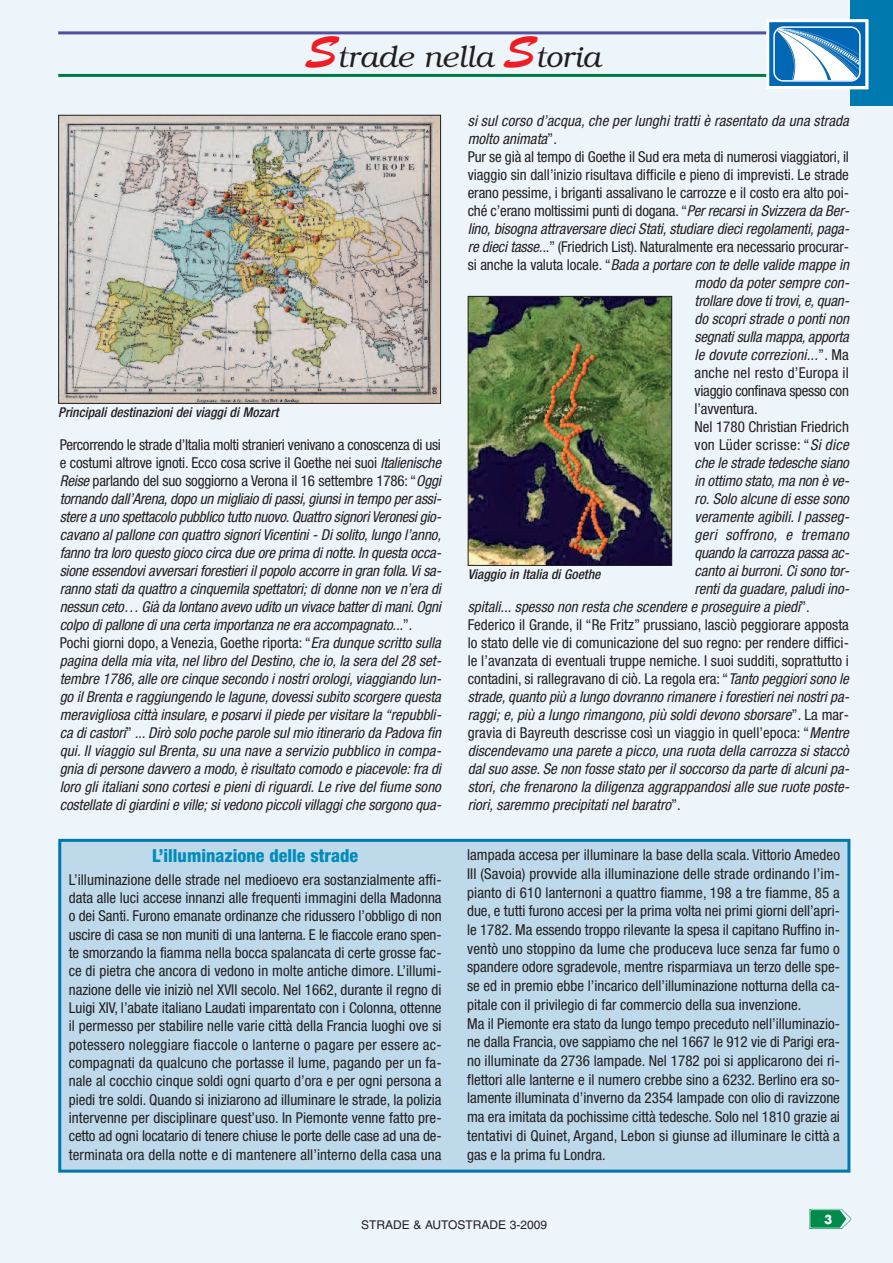
<style>
.page{position:relative;width:893px;height:1263px;background:#edf5fa}
.page>*{position:absolute;margin:0;border:0;box-sizing:border-box;transform-origin:0 0}
.t1{font:italic 300 30px "Bookman";color:#231f20}
.t2{font:800 condensed 18px "Helvetica Neue";color:#008bbb}
.t3{font:condensed 15px/18.8px "Helvetica Neue";color:#231f20;text-align:justify}
.t4{font:italic condensed 15px/18px "Helvetica Neue";letter-spacing:-.005em;color:#231f20}
.t5{font:italic condensed 15px "Helvetica Neue";letter-spacing:.015em;color:#231f20}
.t6{font:condensed 15px "Helvetica Neue";letter-spacing:-.02em;color:#231f20}
.t7{font:italic condensed 15px "Helvetica Neue";letter-spacing:-.025em;color:#231f20}
.t8{font:condensed 15px "Helvetica Neue";letter-spacing:.02em;color:#231f20}
.t9{font:italic condensed 15px "Helvetica Neue";letter-spacing:.025em;color:#231f20}
.t10{font:italic 500 condensed 13.5px "Helvetica Neue";color:#231f20}
.t11{font:12px "Helvetica";color:#231f20}
.t12{font:700 12px "Futura";color:#fff}
.s1{font-family:"Brush Script";font-weight:400;font-style:normal;font-size:45px;color:#ee1d23}
.s2{font-style:normal}
.s3{font-style:italic}
</style>
<div class="page">
<img style="left:810px;top:1209px;width:41px;height:20px">
<hr style="left:58px;top:31px;width:790px;height:3px;background:#504fa1">
<hr style="left:58px;top:74px;width:790px;height:3px;background:#017a47">
<div style="left:850px;top:0;width:43px;height:106px;background:#0079ae"></div>
<div style="left:769px;top:22px;width:96px;height:64px;background:#0166b3"></div>
<div style="left:766px;top:19px;width:102px;height:70px;border:3px solid #fff"></div>
<svg style="left:773px;top:26px;width:88px;height:56px"></svg>
<img style="left:60px;top:117px;width:379px;height:285px">
<div style="left:58px;top:115px;width:383px;height:289px;border:1px solid #231f20"></div>
<img style="left:470px;top:298px;width:200px;height:266px">
<div style="left:468px;top:296px;width:204px;height:270px;border:1px solid #231f20"></div>
<div style="left:61px;top:842px;width:786px;height:327px;background:#bdd9ea"></div>
<div style="left:58px;top:839px;width:792px;height:333px;border:3px solid #0079ae"></div>
<h1 class="t1" style="left:305px;top:40px;width:297px"><span class="s1">S</span>trade nella <span class="s1">S</span>toria</h1>
<p class="t10" style="left:58px;top:407px;width:222px">Principali destinazioni dei viaggi di Mozart</p>
<p class="t4" style="left:60px;top:437px;width:383px"><span class="s2">Percorrendo le strade d’Italia molti stranieri venivano a conoscenza di usi e costumi altrove ignoti. Ecco cosa scrive il Goethe nei suoi</span> Italienische Reise <span class="s2">parlando del suo soggiorno a Verona il 16 settembre 1786: “</span>Oggi tornando dall’Arena, dopo un migliaio di passi, giunsi in tempo per assi&shy;stere a uno spettacolo pubblico tutto nuovo. Quattro signori Veronesi gio&shy;cavano al pallone con quattro signori Vicentini - Di solito, lungo l’anno, fanno tra loro questo gioco circa due ore prima di notte. In questa occa&shy;sione essendovi avversari forestieri il popolo accorre in gran folla. Vi sa&shy;ranno stati da quattro a cinquemila spettatori; di donne non ve n’era di nessun ceto… Già da lontano avevo udito un vivace batter di mani. Ogni colpo di pallone di una certa importanza ne era accompagnato...<span class="s2">”.<br>Pochi giorni dopo, a Venezia, Goethe riporta: “</span>Era dunque scritto sulla pagina della mia vita, nel libro del Destino, che io, la sera del 28 set&shy;tembre 1786, alle ore cinque secondo i nostri orologi, viaggiando lun&shy;go il Brenta e raggiungendo le lagune, dovessi subito scorgere questa meravigliosa città insulare, e posarvi il piede per visitare la “repubbli&shy;ca di castori<span class="s2">”</span> ... Dirò solo poche parole sul mio itinerario da Padova fin qui. Il viaggio sul Brenta, su una nave a servizio pubblico in compa&shy;gnia di persone davvero a modo, è risultato comodo e piacevole: fra di loro gli italiani sono cortesi e pieni di riguardi. Le rive del fiume sono costellate di giardini e ville; si vedono piccoli villaggi che sorgono qua-</p>
<p class="t2" style="left:152px;top:849px;width:207px">L’illuminazione delle strade</p>
<p class="t3" style="left:69px;top:871px;width:374px;line-height:18.3px">L’illuminazione delle strade nel medioevo era sostanzialmente affi&shy;data alle luci accese innanzi alle frequenti immagini della Madonna o dei Santi. Furono emanate ordinanze che ridussero l’obbligo di non uscire di casa se non muniti di una lanterna. E le fiaccole erano spen&shy;te smorzando la fiamma nella bocca spalancata di certe grosse fac&shy;ce di pietra che ancora di vedono in molte antiche dimore. L’illumi&shy;nazione delle vie iniziò nel XVII secolo. Nel 1662, durante il regno di Luigi XIV, l’abate italiano Laudati imparentato con i Colonna, ottenne il permesso per stabilire nelle varie città della Francia luoghi ove si potessero noleggiare fiaccole o lanterne o pagare per essere ac&shy;compagnati da qualcuno che portasse il lume, pagando per un fa&shy;nale al cocchio cinque soldi ogni quarto d’ora e per ogni persona a piedi tre soldi. Quando si iniziarono ad illuminare le strade, la polizia intervenne per disciplinare quest’uso. In Piemonte venne fatto pre&shy;cetto ad ogni locatario di tenere chiuse le porte delle case ad una de&shy;terminata ora della notte e di mantenere all’interno della casa una</p>
<p class="t4" style="left:468px;top:113px;width:383px">si sul corso d’acqua, che per lunghi tratti è rasentato da una strada</p>
<p class="t4" style="left:468px;top:131px;width:91px">molto animata<span class="s2">”.</span></p>
<p class="t3" style="left:468px;top:149px;width:383px">Pur se già al tempo di Goethe il Sud era meta di numerosi viaggiatori, il</p>
<p class="t3" style="left:468px;top:167px;width:383px">viaggio sin dall’inizio risultava difficile e pieno di imprevisti. Le strade</p>
<p class="t3" style="left:468px;top:185px;width:383px">erano pessime, i briganti assalivano le carrozze e il costo era alto poi-</p>
<p class="t3" style="left:468px;top:203px;width:383px">ché c’erano moltissimi punti di dogana. “<span class="s3">Per recarsi in Svizzera da Ber-</span></p>
<p class="t4" style="left:468px;top:221px;width:383px">lino, bisogna attraversare dieci Stati, studiare dieci regolamenti, paga-</p>
<p class="t3" style="left:468px;top:239px;width:383px"><span class="s3">re dieci tasse..</span>.” (Friedrich List). Naturalmente era necessario procurar-</p>
<p class="t4" style="left:468px;top:257px;width:383px"><span class="s2">si anche la valuta locale. “</span>Bada a portare con te delle valide mappe in</p>
<p class="t4" style="left:695px;top:275px;width:156px">modo da poter sempre con-</p>
<p class="t4" style="left:695px;top:293px;width:156px">trollare dove ti trovi, e, quan-</p>
<p class="t4" style="left:695px;top:311px;width:156px">do scopri strade o ponti non</p>
<p class="t4" style="left:695px;top:329px;width:156px">segnati sulla mappa, apporta</p>
<p class="t5" style="left:695px;top:349px;width:156px">le dovute correzioni...<span class="s2">”. Ma</span></p>
<p class="t3" style="left:695px;top:365px;width:156px">anche nel resto d’Europa il</p>
<p class="t6" style="left:695px;top:385px;width:156px">viaggio confinava spesso con</p>
<p class="t3" style="left:695px;top:401px;width:65px">l’avventura.</p>
<p class="t3" style="left:695px;top:419px;width:156px">Nel 1780 Christian Friedrich</p>
<p class="t8" style="left:695px;top:439px;width:156px">von Lüder scrisse: “<span class="s3">Si dice</span></p>
<p class="t4" style="left:695px;top:455px;width:156px">che le strade tedesche siano</p>
<p class="t4" style="left:695px;top:473px;width:156px">in ottimo stato, ma non è ve-</p>
<p class="t4" style="left:695px;top:491px;width:156px">ro. Solo alcune di esse sono</p>
<p class="t4" style="left:695px;top:509px;width:156px">veramente agibili. I passeg-</p>
<p class="t9" style="left:695px;top:529px;width:156px">geri soffrono, e tremano</p>
<p class="t7" style="left:695px;top:547px;width:156px">quando la carrozza passa ac-</p>
<p class="t4" style="left:695px;top:563px;width:156px">canto ai burroni. Ci sono tor-</p>
<p class="t4" style="left:694px;top:581px;width:156px">renti da guadare, paludi ino-</p>
<p class="t4" style="left:468px;top:599px;width:344px">spitali... spesso non resta che scendere e proseguire a piedi<span class="s2">”.</span></p>
<p class="t3" style="left:468px;top:617px;width:383px">Federico il Grande, il “Re Fritz” prussiano, lasciò peggiorare apposta</p>
<p class="t3" style="left:468px;top:635px;width:383px">lo stato delle vie di comunicazione del suo regno: per rendere diffici-</p>
<p class="t3" style="left:468px;top:653px;width:383px">le l’avanzata di eventuali truppe nemiche. I suoi sudditi, soprattutto i</p>
<p class="t3" style="left:468px;top:671px;width:383px">contadini, si rallegravano di ciò. La regola era: “<span class="s3">Tanto peggiori sono le</span></p>
<p class="t4" style="left:468px;top:689px;width:383px">strade, quanto più a lungo dovranno rimanere i forestieri nei nostri pa-</p>
<p class="t4" style="left:468px;top:707px;width:383px">raggi; e, più a lungo rimangono, più soldi devono sborsare<span class="s2">”. La mar-</span></p>
<p class="t3" style="left:468px;top:725px;width:383px">gravia di Bayreuth descrisse così un viaggio in quell’epoca: “<span class="s3">Mentre</span></p>
<p class="t4" style="left:468px;top:743px;width:383px">discendevamo una parete a picco, una ruota della carrozza si staccò</p>
<p class="t4" style="left:468px;top:761px;width:383px">dal suo asse. Se non fosse stato per il soccorso da parte di alcuni pa-</p>
<p class="t4" style="left:468px;top:779px;width:383px">stori, che frenarono la diligenza aggrappandosi alle sue ruote poste-</p>
<p class="t4" style="left:468px;top:797px;width:215px">riori, saremmo precipitati nel baratro<span class="s2">”.</span></p>
<p class="t10" style="left:468px;top:569px;width:134px">Viaggio in Italia di Goethe</p>
<p class="t3" style="left:467px;top:847px;width:374px;text-align:left">lampada accesa per illuminare la base della scala. Vittorio Amedeo III (Savoia) provvide alla illuminazione delle strade ordinando l’im&shy;pianto di 610 lanternoni a quattro fiamme, 198 a tre fiamme, 85 a due, e tutti furono accesi per la prima volta nei primi giorni dell’apri&shy;le 1782. Ma essendo troppo rilevante la spesa il capitano Ruffino in&shy;ventò uno stoppino da lume che produceva luce senza far fumo o spandere odore sgradevole, mentre risparmiava un terzo delle spe&shy;se ed in premio ebbe l’incarico dell’illuminazione notturna della ca&shy;pitale con il privilegio di far commercio della sua invenzione.<br>Ma il Piemonte era stato da lungo tempo preceduto nell’illuminazio&shy;ne dalla Francia, ove sappiamo che nel 1667 le 912 vie di Parigi era&shy;no illuminate da 2736 lampade. Nel 1782 poi si applicarono dei ri&shy;flettori alle lanterne e il numero crebbe sino a 6232. Berlino era so&shy;lamente illuminata d’inverno da 2354 lampade con olio di ravizzone ma era imitata da pochissime città tedesche. Solo nel 1810 grazie ai tentativi di Quinet, Argand, Lebon si giunse ad illuminare le città a gas e la prima fu Londra.</p>
<p class="t11" style="left:361px;top:1220px;width:187px">STRADE &amp; AUTOSTRADE 3-2009</p>
<p class="t12" style="left:824px;top:1214px;width:10px">3</p>
</div>
